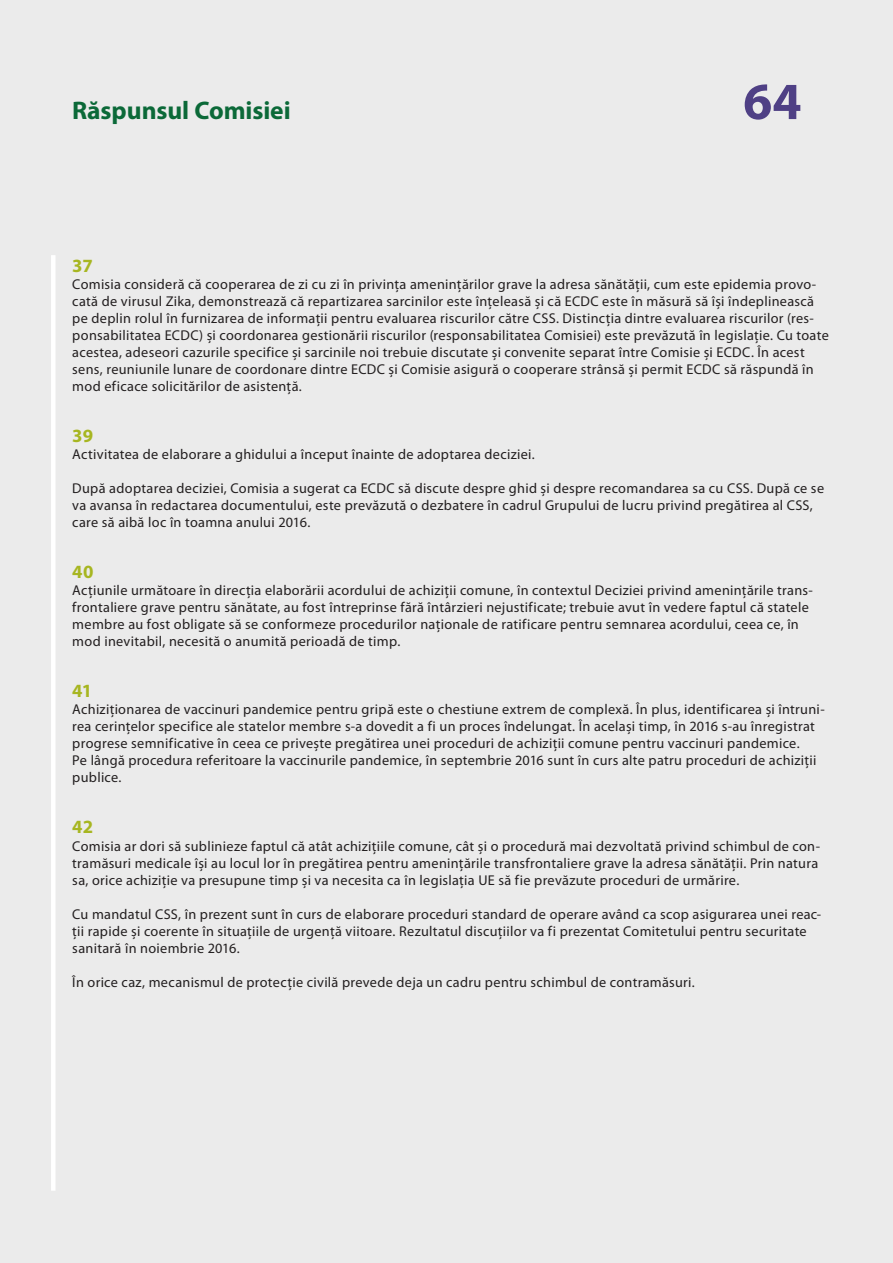
<style>
.page{position:relative;width:893px;height:1263px;background:#ebebeb}
.page>*{position:absolute;margin:0;border:0;box-sizing:border-box;transform-origin:0 0}
.t1{font:700 52.5px "Myriad Pro";color:#4f4085}
.t2{font:700 25.5px "Myriad Pro";letter-spacing:-.005em;color:#0b6938}
.K_03_-_REP_CHIFFRE{font:700 18.75px "Myriad Pro";color:#a7b621}
.K_04_-_REP_TEXTE_COU{font:14.25px/17px "Myriad Pro";letter-spacing:.02em;color:#231f20}
</style>
<div class="page">
<div style="left:51px;top:255px;width:5px;height:936px;background:#fff"></div>
<h2 class="t2" style="left:72px;top:96px;width:220px">Răspunsul Comisiei</h2>
<h1 class="t1" style="left:743px;top:72px;width:60px">64</h1>
<p class="K_03_-_REP_CHIFFRE" style="left:72px;top:255px;width:22px">37</p>
<p class="K_04_-_REP_TEXTE_COU" style="left:72px;top:276px;width:758px">Comisia consideră că cooperarea de zi cu zi în privința amenințărilor grave la adresa sănătății, cum este epidemia provo&shy;cată de virusul Zika, demonstrează că repartizarea sarcinilor este înțeleasă și că ECDC este în măsură să își îndeplinească pe deplin rolul în furnizarea de informații pentru evaluarea riscurilor către CSS. Distincția dintre evaluarea riscurilor (res&shy;ponsabilitatea ECDC) și coordonarea gestionării riscurilor (responsabilitatea Comisiei) este prevăzută în legislație. Cu toate acestea, adeseori cazurile specifice și sarcinile noi trebuie discutate și convenite separat între Comisie și ECDC. În acest sens, reuniunile lunare de coordonare dintre ECDC și Comisie asigură o cooperare strânsă și permit ECDC să răspundă în mod eficace solicitărilor de asistență.</p>
<p class="K_03_-_REP_CHIFFRE" style="left:72px;top:425px;width:22px">39</p>
<p class="K_04_-_REP_TEXTE_COU" style="left:72px;top:446px;width:464px">Activitatea de elaborare a ghidului a început înainte de adoptarea deciziei.</p>
<p class="K_04_-_REP_TEXTE_COU" style="left:72px;top:480px;width:753px">După adoptarea deciziei, Comisia a sugerat ca ECDC să discute despre ghid și despre recomandarea sa cu CSS. După ce se va avansa în redactarea documentului, este prevăzută o dezbatere în cadrul Grupului de lucru privind pregătirea al CSS, care să aibă loc în toamna anului 2016.</p>
<p class="K_03_-_REP_CHIFFRE" style="left:72px;top:561px;width:23px">40</p>
<p class="K_04_-_REP_TEXTE_COU" style="left:72px;top:582px;width:742px">Acțiunile următoare în direcția elaborării acordului de achiziții comune, în contextul Deciziei privind amenințările trans&shy;frontaliere grave pentru sănătate, au fost întreprinse fără întârzieri nejustificate; trebuie avut în vedere faptul că statele membre au fost obligate să se conformeze procedurilor naționale de ratificare pentru semnarea acordului, ceea ce, în mod inevitabil, necesită o anumită perioadă de timp.</p>
<p class="K_03_-_REP_CHIFFRE" style="left:72px;top:681px;width:22px">41</p>
<p class="K_04_-_REP_TEXTE_COU" style="left:72px;top:701px;width:754px">Achiziționarea de vaccinuri pandemice pentru gripă este o chestiune extrem de complexă. În plus, identificarea și întruni&shy;rea cerințelor specifice ale statelor membre s-a dovedit a fi un proces îndelungat. În același timp, în 2016 s-au înregistrat progrese semnificative în ceea ce privește pregătirea unei proceduri de achiziții comune pentru vaccinuri pandemice.<br>Pe lângă procedura referitoare la vaccinurile pandemice, în septembrie 2016 sunt în curs alte patru proceduri de achiziții publice.</p>
<p class="K_03_-_REP_CHIFFRE" style="left:72px;top:817px;width:22px">42</p>
<p class="K_04_-_REP_TEXTE_COU" style="left:72px;top:837px;width:749px">Comisia ar dori să sublinieze faptul că atât achizițiile comune, cât și o procedură mai dezvoltată privind schimbul de con&shy;tramăsuri medicale își au locul lor în pregătirea pentru amenințările transfrontaliere grave la adresa sănătății. Prin natura sa, orice achiziție va presupune timp și va necesita ca în legislația UE să fie prevăzute proceduri de urmărire.</p>
<p class="K_04_-_REP_TEXTE_COU" style="left:72px;top:905px;width:750px">Cu mandatul CSS, în prezent sunt în curs de elaborare proceduri standard de operare având ca scop asigurarea unei reac&shy;ții rapide și coerente în situațiile de urgență viitoare. Rezultatul discuțiilor va fi prezentat Comitetului pentru securitate sanitară în noiembrie 2016.</p>
<p class="K_04_-_REP_TEXTE_COU" style="left:72px;top:973px;width:624px">În orice caz, mecanismul de protecție civilă prevede deja un cadru pentru schimbul de contramăsuri.</p>
</div>
